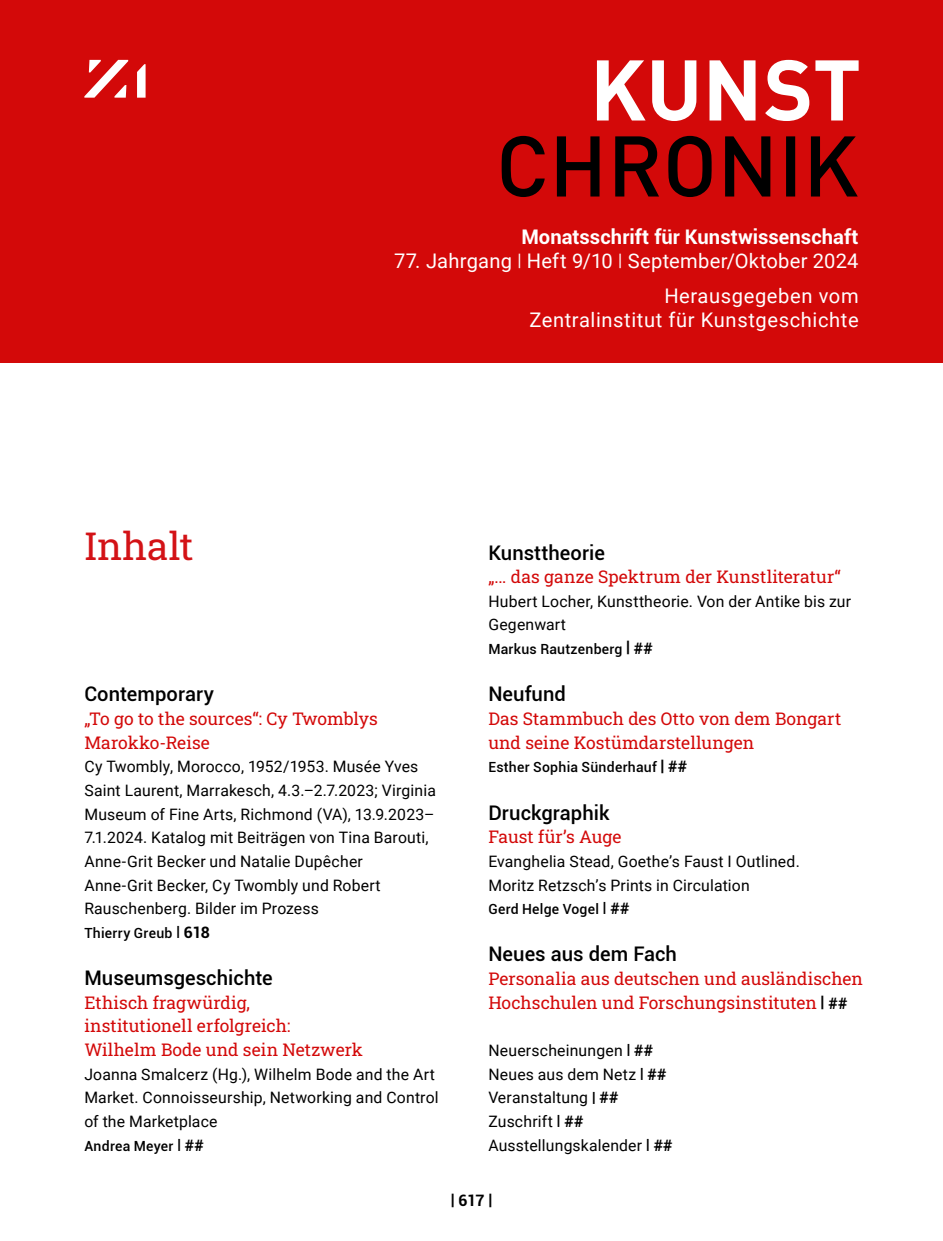
<style>
.page{position:relative;width:943px;height:1241px;background:#fff}
.page>*{position:absolute;margin:0;border:0;box-sizing:border-box;transform-origin:0 0}
.Kapitel-Inhalt_9pt{font:38.5px "Roboto Slab";letter-spacing:-.005em;color:#d31216}
.Kapitel-Inhalt_9pt-2{font:500 20.12px "Roboto";letter-spacing:.005em;color:#000}
.t1{font:20.12px "Roboto";letter-spacing:.03em;color:#fff}
.t2{font:20.12px "Roboto";letter-spacing:.01em;color:#fff}
.t3{font:700 20.12px "Roboto";color:#fff}
.Titel-Slab-rot_9pt{font:17.5px/23.6px "Roboto Slab";letter-spacing:.005em;color:#d30909}
.Fließtext_9pt{font:15.75px/23.6px "Roboto";letter-spacing:.01em;color:#000}
.t4{font:700 15.75px "Roboto";color:#000}
.Fließtext_9pt-2{font:500 14px "Roboto";letter-spacing:.02em;color:#000}
.s1{font-size:17.15px}
.s2{font-weight:700}
.s3{font-weight:700;font-size:15.75px}
.s4{font-family:"Roboto";font-weight:700;font-size:15.75px;color:#000}
.s5{font-weight:700;font-size:14px}
</style>
<div class="page">
<div style="left:0;top:0;width:943px;height:362px;background:#d30909"></div>
<svg style="left:501px;top:136px;width:356px;height:61px"></svg>
<svg style="left:597px;top:60px;width:48px;height:60px"></svg>
<svg style="left:815px;top:60px;width:43px;height:60px"></svg>
<svg style="left:765px;top:60px;width:44px;height:61px"></svg>
<svg style="left:709px;top:60px;width:46px;height:60px"></svg>
<svg style="left:652px;top:60px;width:44px;height:61px"></svg>
<svg style="left:84px;top:60px;width:44px;height:38px"></svg>
<svg style="left:137px;top:64px;width:9px;height:34px"></svg>
<p class="t3" style="left:521px;top:223px;width:339px">Monatsschrift für Kunstwissenschaft</p>
<p class="t2" style="left:394px;top:246px;width:466px">77. Jahrgang <span class="s1">|</span> Heft 9/10 <span class="s1">|</span> September/Oktober 2024</p>
<p class="t1" style="left:664px;top:282px;width:196px">Herausgegeben vom</p>
<p class="t1" style="left:529px;top:305px;width:331px">Zentralinstitut für Kunstgeschichte</p>
<p class="Kapitel-Inhalt_9pt" style="left:84px;top:519px;width:111px">Inhalt</p>
<p class="Kapitel-Inhalt_9pt-2" style="left:84px;top:680px;width:131px">Contemporary</p>
<p class="Titel-Slab-rot_9pt" style="left:84px;top:706px;width:295px">„To go to the sources“: Cy Twomblys<br>Marokko-Reise</p>
<p class="Fließtext_9pt" style="left:84px;top:754px;width:353px">Cy Twombly, Morocco, 1952/1953. Musée Yves Saint Laurent, Marrakesch, 4.3.–2.7.2023; Virginia Museum of Fine Arts, Richmond (VA), 13.9.2023– 7.1.2024. Katalog mit Beiträgen von Tina Barouti, Anne-Grit Becker und Natalie Dupêcher</p>
<p class="Fließtext_9pt" style="left:84px;top:872px;width:298px">Anne-Grit Becker, Cy Twombly und Robert<br>Rauschenberg. Bilder im Prozess</p>
<p class="Fließtext_9pt-2" style="left:84px;top:922px;width:127px">Thierry Greub <span class="s2">|</span> <span class="s3">618</span></p>
<p class="Kapitel-Inhalt_9pt-2" style="left:84px;top:963px;width:190px">Museumsgeschichte</p>
<p class="Titel-Slab-rot_9pt" style="left:84px;top:989px;width:280px">Ethisch fragwürdig,<br>institutionell erfolgreich:<br>Wilhelm Bode und sein Netzwerk</p>
<p class="Fließtext_9pt" style="left:84px;top:1061px;width:356px">Joanna Smalcerz (Hg.), Wilhelm Bode and the Art<br>Market. Connoisseurship, Networking and Control of the Marketplace</p>
<p class="Fließtext_9pt-2" style="left:84px;top:1135px;width:121px">Andrea Meyer <span class="s2">|</span> <span class="s3">##</span></p>
<p class="Kapitel-Inhalt_9pt-2" style="left:488px;top:538px;width:118px">Kunsttheorie</p>
<p class="Titel-Slab-rot_9pt" style="left:488px;top:564px;width:354px">„... das ganze Spektrum der Kunstliteratur“</p>
<p class="Fließtext_9pt" style="left:488px;top:588px;width:364px">Hubert Locher, Kunsttheorie. Von der Antike bis zur<br>Gegenwart</p>
<p class="Fließtext_9pt-2" style="left:488px;top:639px;width:166px">Markus Rautzenberg <span class="s3">| ##</span></p>
<p class="Kapitel-Inhalt_9pt-2" style="left:488px;top:680px;width:79px">Neufund</p>
<p class="Titel-Slab-rot_9pt" style="left:488px;top:706px;width:354px">Das Stammbuch des Otto von dem Bongart und seine Kostümdarstellungen</p>
<p class="Fließtext_9pt-2" style="left:488px;top:757px;width:200px">Esther Sophia Sünderhauf <span class="s3">| ##</span></p>
<p class="Kapitel-Inhalt_9pt-2" style="left:488px;top:798px;width:123px">Druckgraphik</p>
<p class="Titel-Slab-rot_9pt" style="left:488px;top:824px;width:135px">Faust für’s Auge</p>
<p class="Fließtext_9pt" style="left:488px;top:848px;width:313px">Evanghelia Stead, Goethe’s Faust I Outlined.<br>Moritz Retzsch’s Prints in Circulation</p>
<p class="Fließtext_9pt-2" style="left:488px;top:899px;width:143px">Gerd Helge Vogel <span class="s2">|</span> <span class="s3">##</span></p>
<p class="Kapitel-Inhalt_9pt-2" style="left:488px;top:939px;width:190px">Neues aus dem Fach</p>
<p class="Titel-Slab-rot_9pt" style="left:488px;top:966px;width:376px">Personalia aus deutschen und ausländischen<br>Hochschulen und Forschungsinstituten <span class="s4">| ##</span></p>
<p class="Fließtext_9pt" style="left:488px;top:1037px;width:166px">Neuerscheinungen <span class="s5">|</span> <span class="s2">##</span></p>
<p class="Fließtext_9pt" style="left:488px;top:1061px;width:180px">Neues aus dem Netz <span class="s5">|</span> <span class="s2">##</span></p>
<p class="Fließtext_9pt" style="left:488px;top:1085px;width:132px">Veranstaltung <span class="s5">|</span> <span class="s2">##</span></p>
<p class="Fließtext_9pt" style="left:488px;top:1108px;width:97px">Zuschrift <span class="s5">|</span> <span class="s2">##</span></p>
<p class="Fließtext_9pt" style="left:488px;top:1132px;width:186px">Ausstellungskalender <span class="s5">|</span> <span class="s2">##</span></p>
<p class="t4" style="left:450px;top:1189px;width:43px">| 617 |</p>
</div>
